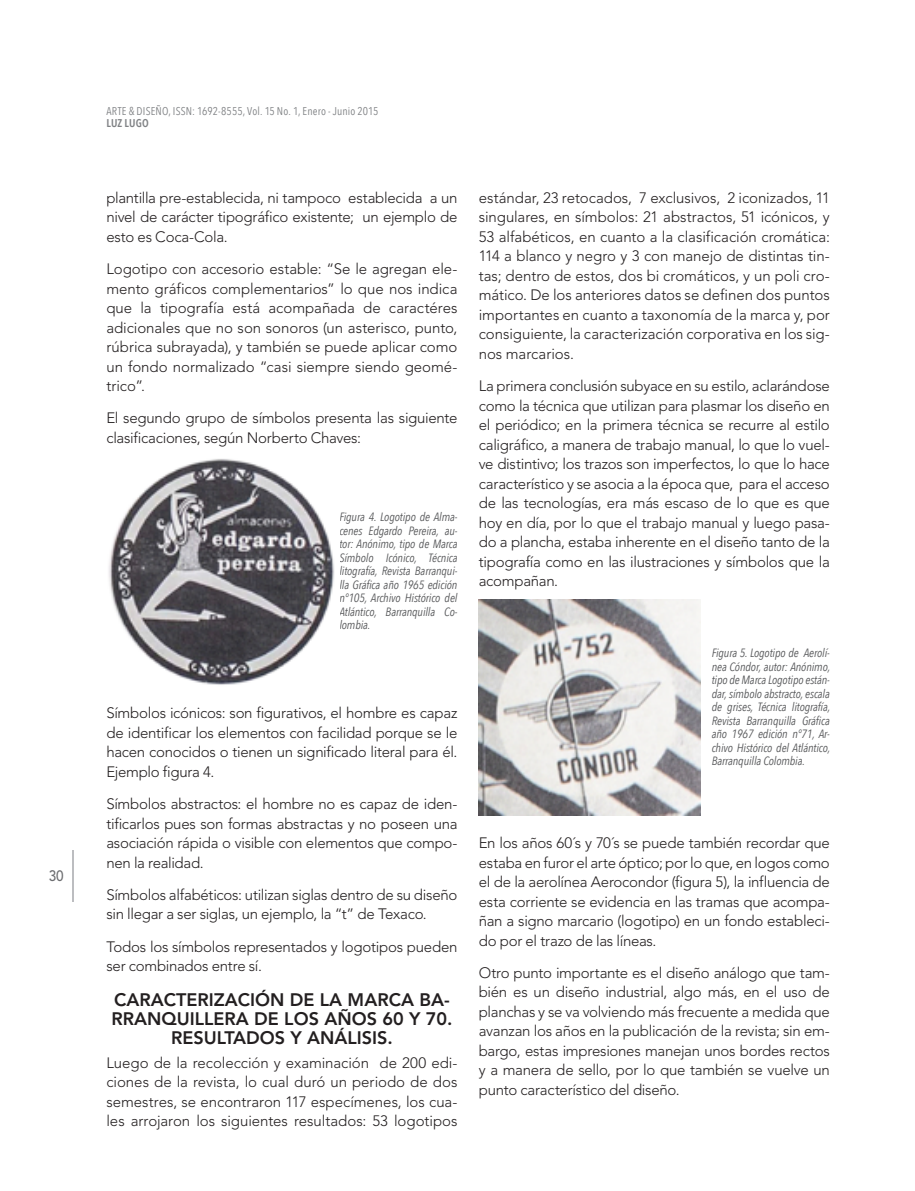
<style>
.page{position:relative;width:915px;height:1191px;background:#fff}
.page>*{position:absolute;margin:0;border:0;box-sizing:border-box;transform-origin:0 0}
.Subtítulos{font:800 18px/18.9px "Avenir LT Std";color:#231f20;text-align:center}
.General{font:300 15px/19.5px "Avenir LT Std";letter-spacing:-.015em;color:#231f20;text-align:justify}
.t1{font:500 15px "Avenir LT Std";color:#6c6d70;scale:.9 1}
.Pie_de_foto{font:italic 12px/13.5px "Avenir Next Condensed";letter-spacing:-.01em;color:#57585a;text-align:justify}
.t2{font:11.25px "Avenir Next Condensed";letter-spacing:.01em;color:#808285}
.t3{font:600 11.25px "Avenir Next Condensed";letter-spacing:.02em;color:#808285}
</style>
<div class="page">
<hr style="left:72px;top:850px;width:2px;height:51px;background:#bcbdc0">
<img style="left:109px;top:459px;width:226px;height:226px">
<img style="left:478px;top:600px;width:222px;height:216px">
<p class="t1" style="left:49px;top:867px;width:18px">30</p>
<p class="t2" style="left:106px;top:102px;width:273px">ARTE &amp; DISEÑO, ISSN: 1692-8555, Vol. 15 No. 1, Enero - Junio 2015</p>
<p class="t3" style="left:106px;top:114px;width:44px">LUZ LUGO</p>
<p class="General" style="left:106px;top:188px;width:352px">plantilla pre-establecida, ni tampoco establecida a un nivel de carácter tipográfico existente; un ejemplo de esto es Coca-Cola.</p>
<p class="General" style="left:106px;top:259px;width:352px">Logotipo con accesorio estable: “Se le agregan ele&shy;mento gráficos complementarios” lo que nos indica que la tipografía está acompañada de caractéres adicionales que no son sonoros (un asterisco, punto, rúbrica subrayada), y también se puede aplicar como un fondo normalizado “casi siempre siendo geomé&shy;trico”.</p>
<p class="General" style="left:106px;top:408px;width:352px">El segundo grupo de símbolos presenta las siguiente clasificaciones, según Norberto Chaves:</p>
<p class="Pie_de_foto" style="left:339px;top:510px;width:120px">Figura 4. Logotipo de Alma&shy;cenes Edgardo Pereira, au&shy;tor: Anónimo, tipo de Marca Símbolo Icónico, Técnica litografía, Revista Barranqui&shy;lla Gráfica año 1965 edición n°105, Archivo Histórico del Atlántico, Barranquilla Co&shy;lombia.</p>
<p class="General" style="left:106px;top:703px;width:352px">Símbolos icónicos: son figurativos, el hombre es capaz de identificar los elementos con facilidad porque se le hacen conocidos o tienen un significado literal para él.<br>Ejemplo figura 4.</p>
<p class="General" style="left:106px;top:794px;width:352px">Símbolos abstractos: el hombre no es capaz de iden&shy;tificarlos pues son formas abstractas y no poseen una asociación rápida o visible con elementos que compo&shy;nen la realidad.</p>
<p class="General" style="left:106px;top:885px;width:352px">Símbolos alfabéticos: utilizan siglas dentro de su diseño sin llegar a ser siglas, un ejemplo, la “t” de Texaco.</p>
<p class="General" style="left:106px;top:936px;width:352px">Todos los símbolos representados y logotipos pueden ser combinados entre sí.</p>
<p class="Subtítulos" style="left:111px;top:990px;width:342px">CARACTERIZACIÓN DE LA MARCA BA-<br>RRANQUILLERA DE LOS AÑOS 60 Y 70.<br>RESULTADOS Y ANÁLISIS.</p>
<p class="General" style="left:106px;top:1053px;width:352px">Luego de la recolección y examinación de 200 edi&shy;ciones de la revista, lo cual duró un periodo de dos semestres, se encontraron 117 especímenes, los cua&shy;les arrojaron los siguientes resultados: 53 logotipos</p>
<p class="General" style="left:478px;top:188px;width:352px">estándar, 23 retocados, 7 exclusivos, 2 iconizados, 11 singulares, en símbolos: 21 abstractos, 51 icónicos, y 53 alfabéticos, en cuanto a la clasificación cromática:<br>114 a blanco y negro y 3 con manejo de distintas tin&shy;tas; dentro de estos, dos bi cromáticos, y un poli cro&shy;mático. De los anteriores datos se definen dos puntos importantes en cuanto a taxonomía de la marca y, por consiguiente, la caracterización corporativa en los sig&shy;nos marcarios.</p>
<p class="General" style="left:478px;top:376px;width:352px">La primera conclusión subyace en su estilo, aclarándose como la técnica que utilizan para plasmar los diseño en el periódico; en la primera técnica se recurre al estilo caligráfico, a manera de trabajo manual, lo que lo vuel&shy;ve distintivo; los trazos son imperfectos, lo que lo hace característico y se asocia a la época que, para el acceso de las tecnologías, era más escaso de lo que es que hoy en día, por lo que el trabajo manual y luego pasa&shy;do a plancha, estaba inherente en el diseño tanto de la tipografía como en las ilustraciones y símbolos que la acompañan.</p>
<p class="Pie_de_foto" style="left:711px;top:646px;width:120px">Figura 5. Logotipo de Aerolí&shy;nea Cóndor, autor: Anónimo, tipo de Marca Logotipo están&shy;dar, símbolo abstracto, escala de grises, Técnica litografía, Revista Barranquilla Gráfica año 1967 edición n°71, Ar&shy;chivo Histórico del Atlántico, Barranquilla Colombia.</p>
<p class="General" style="left:478px;top:833px;width:352px">En los años 60´s y 70´s se puede también recordar que estaba en furor el arte óptico; por lo que, en logos como el de la aerolínea Aerocondor (figura 5), la influencia de esta corriente se evidencia en las tramas que acompa&shy;ñan a signo marcario (logotipo) en un fondo estableci&shy;do por el trazo de las líneas.</p>
<p class="General" style="left:478px;top:963px;width:352px">Otro punto importante es el diseño análogo que tam&shy;bién es un diseño industrial, algo más, en el uso de planchas y se va volviendo más frecuente a medida que avanzan los años en la publicación de la revista; sin em&shy;bargo, estas impresiones manejan unos bordes rectos y a manera de sello, por lo que también se vuelve un punto característico del diseño.</p>
</div>
